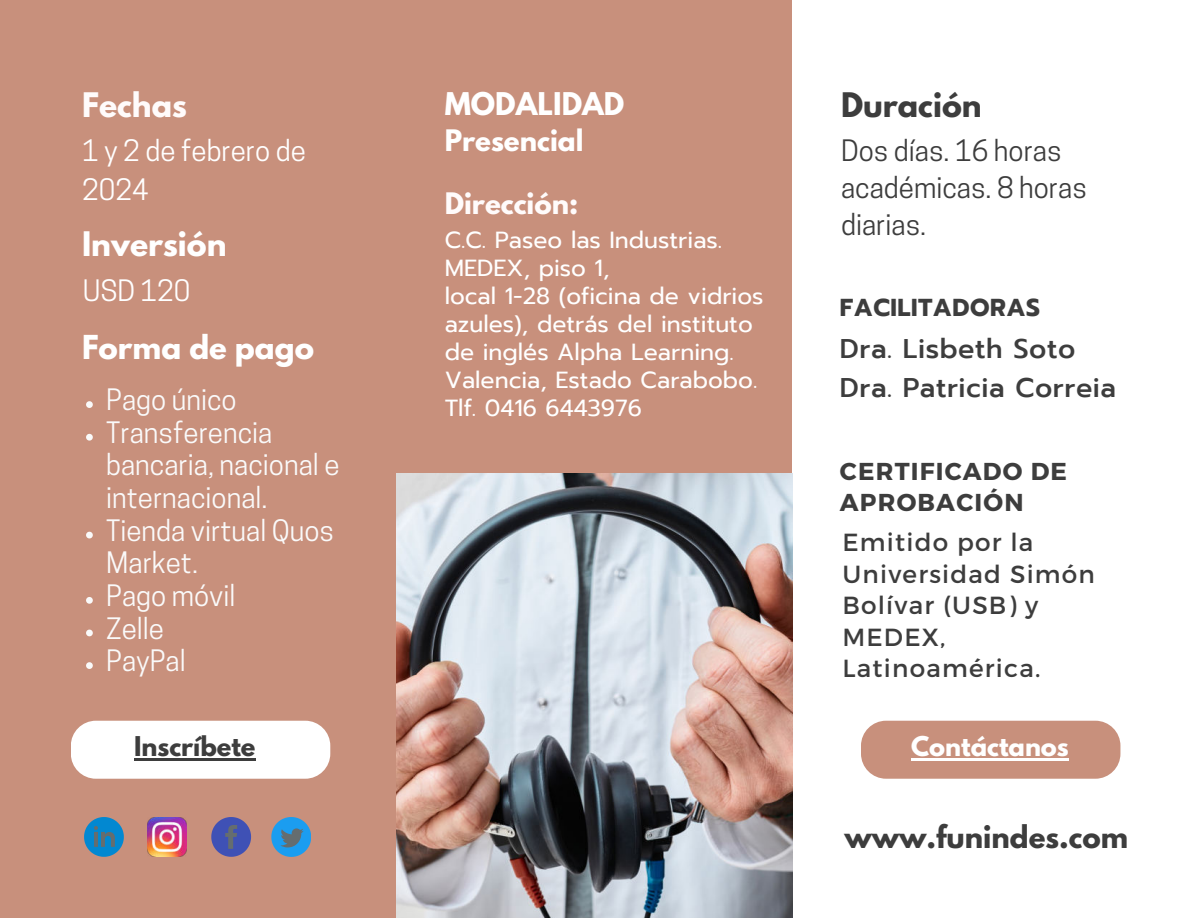
<style>
.page{position:relative;width:1188px;height:918px;background:#c8907c}
.page>*{position:absolute;margin:0;border:0;box-sizing:border-box;transform-origin:0 0}
.t1{font:700 30px "League Spartan";color:#fff}
.t2{font:700 30px "League Spartan";color:#3d3d3d}
.t3{font:700 30px "League Spartan";color:#fffbfb}
.t4{font:700 29.25px "League Spartan";color:#fff}
.t5{font:27.75px/32.5px "Cooper Hewitt";color:#fafafa}
.t6{font:27.75px/37px "Cooper Hewitt";color:#3d3d3d}
.t7{font:27.75px/38.2px "Cooper Hewitt";color:#fff}
.t8{font:700 27.75px "League Spartan";color:#3d3d3d}
.t9{font:700 27.75px "League Spartan";color:#fff}
.t10{font:500 27px/39.3px "Prompt";letter-spacing:.02em;color:#3d3d3d}
.t11{font:700 26.25px "League Spartan";color:#fff}
.t12{font:700 26.25px "League Spartan";color:#fffbfb}
.t13{font:24.75px/31.5px "Montserrat";letter-spacing:.05em;color:#3d3d3d}
.t14{font:700 24.45px/31.5px "Montserrat";letter-spacing:.05em;color:#3d3d3d}
.t15{font:700 24.45px "Prompt";letter-spacing:.02em;color:#3d3d3d}
.t16{font:700 24.15px "League Spartan";color:#fff}
.t17{font:700 24.15px "League Spartan";color:#3d3d3d}
.t18{font:23.25px/28px "Prompt";color:#fff}
</style>
<div class="page">
<div style="left:792px;top:0;width:396px;height:918px;background:#fff"></div>
<div style="left:71px;top:721px;width:259px;height:58px;background:#fff;border-radius:25px"></div>
<img style="left:396px;top:474px;width:396px;height:444px">
<div style="left:861px;top:721px;width:259px;height:58px;background:#c8907c;border-radius:25px"></div>
<svg style="left:84px;top:817px;width:40px;height:39px"></svg>
<img style="left:147px;top:817px;width:40px;height:39px">
<svg style="left:211px;top:817px;width:40px;height:39px"></svg>
<svg style="left:271px;top:817px;width:40px;height:39px"></svg>
<hr style="left:134px;top:759px;width:121px;height:2px;background:#3d3d3d">
<hr style="left:911px;top:759px;width:158px;height:2px;background:#fff">
<svg style="left:86px;top:401px;width:7px;height:7px"></svg>
<svg style="left:86px;top:434px;width:7px;height:7px"></svg>
<svg style="left:86px;top:532px;width:7px;height:6px"></svg>
<svg style="left:86px;top:597px;width:7px;height:7px"></svg>
<svg style="left:86px;top:630px;width:7px;height:6px"></svg>
<svg style="left:86px;top:662px;width:7px;height:7px"></svg>
<p class="t3" style="left:82px;top:81px;width:106px">Fechas</p>
<p class="t7" style="left:82px;top:132px;width:225px">1 y 2 de febrero de<br>2024</p>
<p class="t1" style="left:82px;top:221px;width:146px">Inversión</p>
<p class="t7" style="left:83px;top:271px;width:109px">USD 120</p>
<p class="t4" style="left:82px;top:324px;width:234px">Forma de pago</p>
<p class="t5" style="left:106px;top:384px;width:235px">Pago único<br>Transferencia bancaria, nacional e internacional.<br>Tienda virtual Quos<br>Market.<br>Pago móvil<br>Zelle<br>PayPal</p>
<p class="t9" style="left:445px;top:82px;width:181px">MODALIDAD</p>
<p class="t11" style="left:445px;top:120px;width:140px">Presencial</p>
<p class="t12" style="left:445px;top:183px;width:135px">Dirección:</p>
<p class="t18" style="left:445px;top:226px;width:320px">C.C. Paseo las Industrias.<br>MEDEX, piso 1,<br>local 1-28 (oficina de vidrios azules), detrás del instituto de inglés Alpha Learning.<br>Valencia, Estado Carabobo.<br>Tlf. 0416 6443976</p>
<p class="t2" style="left:841px;top:81px;width:142px">Duración</p>
<p class="t6" style="left:841px;top:132px;width:247px">Dos días. 16 horas académicas. 8 horas diarias.</p>
<p class="t15" style="left:840px;top:289px;width:202px">FACILITADORAS</p>
<p class="t10" style="left:840px;top:329px;width:278px">Dra. Lisbeth Soto<br>Dra. Patricia Correia</p>
<p class="t14" style="left:840px;top:455px;width:229px">CERTIFICADO DE<br>APROBACIÓN</p>
<p class="t13" style="left:842px;top:527px;width:254px">Emitido por la<br>Universidad Simón<br>Bolívar (USB) y<br>MEDEX,<br>Latinoamérica.</p>
<p class="t17" style="left:134px;top:728px;width:123px">Inscríbete</p>
<p class="t16" style="left:911px;top:728px;width:159px">Contáctanos</p>
<p class="t8" style="left:844px;top:815px;width:285px">www.funindes.com</p>
</div>
